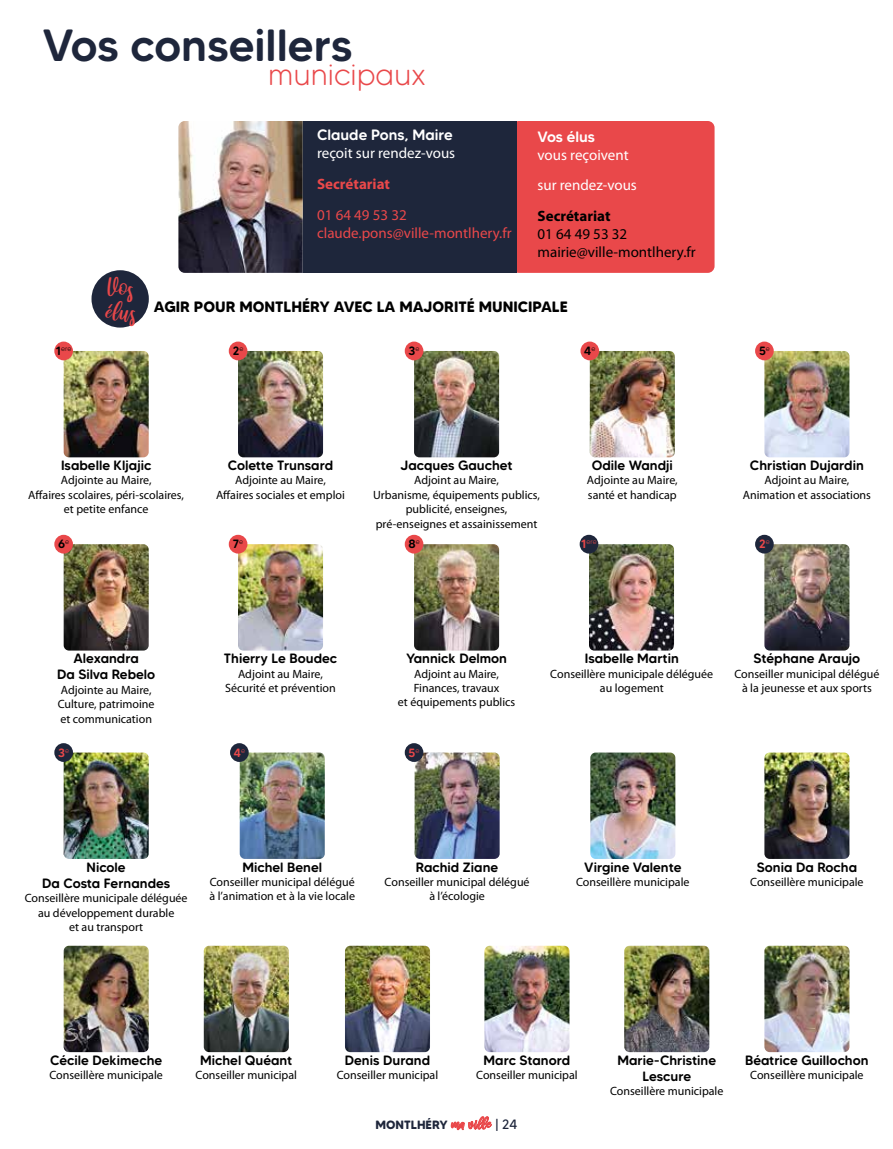
<style>
.page{position:relative;width:893px;height:1149px;background:#fff}
.page>*{position:absolute;margin:0;border:0;box-sizing:border-box;transform-origin:0 0}
.t1{font:500 45px "MADE Tommy Soft";color:#1e263b}
.t2{font:300 30px "MADE Tommy Soft";color:#e9484a}
.t3{font:24px/24px "raustila";letter-spacing:.02em;color:#e9484a}
.t4{font:15px/30.8px "Myriad Pro";color:#fff}
.t5{font:700 15px "MADE Tommy Soft";color:#000}
.t6{font:15px/18px "Myriad Pro";color:#e9484a}
.t7{font:15px/18px "Myriad Pro";color:#000}
.t8{font:500 15px "MADE Tommy Soft";color:#fff}
.t9{font:700 15px "Myriad Pro";color:#000}
.t10{font:700 15px "Myriad Pro";color:#e9484a}
.t11{font:500 13.5px/16.2px "MADE Tommy Soft";color:#000;text-align:center}
.t12{font:12px/14.4px "Myriad Pro";color:#000;text-align:center}
.t13{font:700 12px "MADE Tommy Soft";color:#1e263b}
.t14{font:500 12px "MADE Tommy Soft";color:#000}
.t15{font:500 12px "MADE Tommy Soft";color:#e9484a}
.t16{font:300 7.05px "MADE Tommy Soft";color:#000}
.t17{font:300 7.05px "MADE Tommy Soft";color:#e9484a}
.s1{font-weight:500;font-size:12px}
.s2{font-family:"raustila";font-weight:400;font-size:15px;color:#e9484a}
.s3{font-weight:400;font-size:13.5px}
</style>
<div class="page">
<img style="left:414px;top:544px;width:85px;height:106px">
<img style="left:764px;top:752px;width:85px;height:106px">
<img style="left:590px;top:351px;width:85px;height:106px">
<img style="left:764px;top:351px;width:85px;height:106px">
<img style="left:238px;top:544px;width:85px;height:106px">
<img style="left:64px;top:752px;width:85px;height:106px">
<img style="left:590px;top:752px;width:85px;height:106px">
<img style="left:415px;top:752px;width:85px;height:106px">
<img style="left:238px;top:351px;width:85px;height:106px">
<img style="left:64px;top:351px;width:85px;height:106px">
<img style="left:414px;top:351px;width:85px;height:106px">
<img style="left:64px;top:544px;width:85px;height:106px">
<img style="left:64px;top:945px;width:85px;height:106px">
<img style="left:589px;top:544px;width:85px;height:106px">
<img style="left:764px;top:544px;width:85px;height:106px">
<img style="left:345px;top:945px;width:85px;height:106px">
<img style="left:204px;top:945px;width:85px;height:106px">
<img style="left:484px;top:945px;width:85px;height:106px">
<img style="left:624px;top:945px;width:85px;height:106px">
<img style="left:764px;top:945px;width:85px;height:106px">
<img style="left:240px;top:752px;width:85px;height:106px">
<div style="left:54px;top:341px;width:19px;height:19px;background:#e9484a;border-radius:50%"></div>
<div style="left:229px;top:341px;width:18px;height:19px;background:#e9484a;border-radius:50%"></div>
<div style="left:405px;top:341px;width:18px;height:19px;background:#e9484a;border-radius:50%"></div>
<div style="left:580px;top:341px;width:19px;height:19px;background:#e9484a;border-radius:50%"></div>
<div style="left:755px;top:341px;width:19px;height:19px;background:#e9484a;border-radius:50%"></div>
<div style="left:54px;top:534px;width:19px;height:19px;background:#e9484a;border-radius:50%"></div>
<div style="left:229px;top:534px;width:18px;height:19px;background:#e9484a;border-radius:50%"></div>
<div style="left:405px;top:534px;width:18px;height:19px;background:#e9484a;border-radius:50%"></div>
<div style="left:512px;top:121px;width:203px;height:152px;background:#e9484a;border-radius:7px"></div>
<div style="left:303px;top:121px;width:214px;height:152px;background:#1e263b"></div>
<img style="left:178px;top:121px;width:125px;height:152px">
<div style="left:92px;top:270px;width:57px;height:57px;background:#1e263b;border-radius:50%"></div>
<div style="left:580px;top:534px;width:18px;height:19px;background:#1e263b;border-radius:50%"></div>
<div style="left:755px;top:534px;width:19px;height:19px;background:#1e263b;border-radius:50%"></div>
<div style="left:54px;top:743px;width:19px;height:18px;background:#1e263b;border-radius:50%"></div>
<div style="left:230px;top:743px;width:19px;height:18px;background:#1e263b;border-radius:50%"></div>
<div style="left:405px;top:743px;width:18px;height:18px;background:#1e263b;border-radius:50%"></div>
<h1 class="t1" style="left:43px;top:18px;width:311px">Vos conseillers</h1>
<h2 class="t2" style="left:268px;top:56px;width:159px">municipaux</h2>
<p class="t8" style="left:317px;top:125px;width:137px">Claude Pons, Maire</p>
<p class="t4" style="left:317px;top:137px;width:140px">reçoit sur rendez-vous</p>
<p class="t10" style="left:317px;top:174px;width:74px">Secrétariat</p>
<p class="t6" style="left:317px;top:205px;width:196px">01 64 49 53 32 claude.pons@ville-montlhery.fr</p>
<p class="t8" style="left:538px;top:127px;width:59px">Vos élus</p>
<p class="t4" style="left:538px;top:139px;width:101px">vous reçoivent sur rendez-vous</p>
<p class="t9" style="left:538px;top:206px;width:74px">Secrétariat</p>
<p class="t7" style="left:538px;top:225px;width:160px">01 64 49 53 32 mairie@ville-montlhery.fr</p>
<h3 class="t3" style="left:106px;top:276px;width:31px">Vos élus</h3>
<p class="t5" style="left:154px;top:298px;width:415px">AGIR POUR MONTLHÉRY AVEC LA MAJORITÉ MUNICIPALE</p>
<p class="t16" style="left:56px;top:344px;width:17px"><span class="s1">1</span>ere</p>
<p class="t14" style="left:233px;top:343px;width:12px">2<sup>e</sup></p>
<p class="t14" style="left:409px;top:343px;width:12px">3<sup>e</sup></p>
<p class="t14" style="left:584px;top:343px;width:13px">4<sup>e</sup></p>
<p class="t14" style="left:759px;top:343px;width:12px">5<sup>e</sup></p>
<p class="t11" style="left:61px;top:457px;width:92px">Isabelle Kljajic</p>
<p class="t12" style="left:28px;top:473px;width:157px">Adjointe au Maire,<br>Affaires scolaires, péri-scolaires, et petite enfance</p>
<p class="t11" style="left:228px;top:457px;width:107px">Colette Trunsard</p>
<p class="t12" style="left:216px;top:473px;width:131px">Adjointe au Maire,<br>Affaires sociales et emploi</p>
<p class="t11" style="left:401px;top:457px;width:113px">Jacques Gauchet</p>
<p class="t12" style="left:373px;top:473px;width:168px">Adjoint au Maire,<br>Urbanisme, équipements publics, publicité, enseignes, pré-enseignes et assainissement</p>
<p class="t14" style="left:58px;top:536px;width:13px">6<sup>e</sup></p>
<p class="t14" style="left:233px;top:536px;width:12px">7<sup>e</sup></p>
<p class="t14" style="left:408px;top:536px;width:13px">8<sup>e</sup></p>
<p class="t11" style="left:592px;top:457px;width:83px">Odile Wandji</p>
<p class="t12" style="left:587px;top:473px;width:92px;text-align:left">Adjointe au Maire, santé et handicap</p>
<p class="t11" style="left:750px;top:457px;width:115px">Christian Dujardin</p>
<p class="t12" style="left:743px;top:473px;width:130px">Adjoint au Maire,<br>Animation et associations</p>
<p class="t17" style="left:581px;top:537px;width:17px"><span class="s1">1</span>ere</p>
<p class="t15" style="left:759px;top:536px;width:12px">2<sup>e</sup></p>
<p class="t11" style="left:57px;top:650px;width:100px">Alexandra<br>Da Silva Rebelo</p>
<p class="t12" style="left:58px;top:682px;width:98px;text-align:left">Adjointe au Maire,<br>Culture, patrimoine et communication</p>
<p class="t11" style="left:224px;top:650px;width:115px">Thierry Le Boudec</p>
<p class="t12" style="left:225px;top:666px;width:112px">Adjoint au Maire,<br>Sécurité et prévention</p>
<p class="t11" style="left:406px;top:650px;width:103px">Yannick Delmon</p>
<p class="t12" style="left:398px;top:666px;width:119px">Adjoint au Maire,<br>Finances, travaux<br>et équipements publics</p>
<p class="t15" style="left:58px;top:744px;width:12px">3<sup>e</sup></p>
<p class="t15" style="left:234px;top:744px;width:13px">4<sup>e</sup></p>
<p class="t15" style="left:409px;top:744px;width:12px">5<sup>e</sup></p>
<p class="t11" style="left:585px;top:650px;width:96px">Isabelle Martin</p>
<p class="t12" style="left:550px;top:666px;width:164px">Conseillère municipale déléguée au logement</p>
<p class="t11" style="left:754px;top:650px;width:108px">Stéphane Araujo</p>
<p class="t12" style="left:734px;top:666px;width:147px">Conseiller municipal délégué à la jeunesse et aux sports</p>
<p class="t11" style="left:42px;top:858px;width:130px">Nicole<br>Da Costa Fernandes</p>
<p class="t12" style="left:25px;top:890px;width:164px">Conseillère municipale déléguée au développement durable<br>et au transport</p>
<p class="t11" style="left:242px;top:858px;width:81px">Michel Benel</p>
<p class="t12" style="left:209px;top:874px;width:147px;text-align:left">Conseiller municipal délégué à l’animation et à la vie locale</p>
<p class="t11" style="left:416px;top:858px;width:84px">Rachid Ziane</p>
<p class="t12" style="left:385px;top:874px;width:147px">Conseiller municipal délégué à l’écologie</p>
<p class="t11" style="left:584px;top:858px;width:99px">Virgine Valente</p>
<p class="t12" style="left:576px;top:874px;width:115px">Conseillère municipale</p>
<p class="t11" style="left:757px;top:858px;width:102px">Sonia Da Rocha</p>
<p class="t12" style="left:750px;top:874px;width:115px">Conseillère municipale</p>
<p class="t11" style="left:50px;top:1051px;width:114px">Cécile Dekimeche</p>
<p class="t12" style="left:49px;top:1067px;width:115px">Conseillère municipale</p>
<p class="t11" style="left:200px;top:1051px;width:94px">Michel Quéant</p>
<p class="t12" style="left:196px;top:1067px;width:103px">Conseiller municipal</p>
<p class="t11" style="left:345px;top:1051px;width:87px">Denis Durand</p>
<p class="t12" style="left:337px;top:1067px;width:103px">Conseiller municipal</p>
<p class="t11" style="left:484px;top:1051px;width:88px">Marc Stanord</p>
<p class="t12" style="left:476px;top:1067px;width:103px">Conseiller municipal</p>
<p class="t13" style="left:375px;top:1117px;width:144px">MONTLHÉRY <span class="s2">ma ville</span> <span class="s3">| 24</span></p>
<p class="t11" style="left:617px;top:1051px;width:100px">Marie-Christine<br>Lescure</p>
<p class="t12" style="left:610px;top:1083px;width:115px">Conseillère municipale</p>
<p class="t11" style="left:745px;top:1051px;width:125px">Béatrice Guillochon</p>
<p class="t12" style="left:750px;top:1067px;width:115px">Conseillère municipale</p>
</div>
